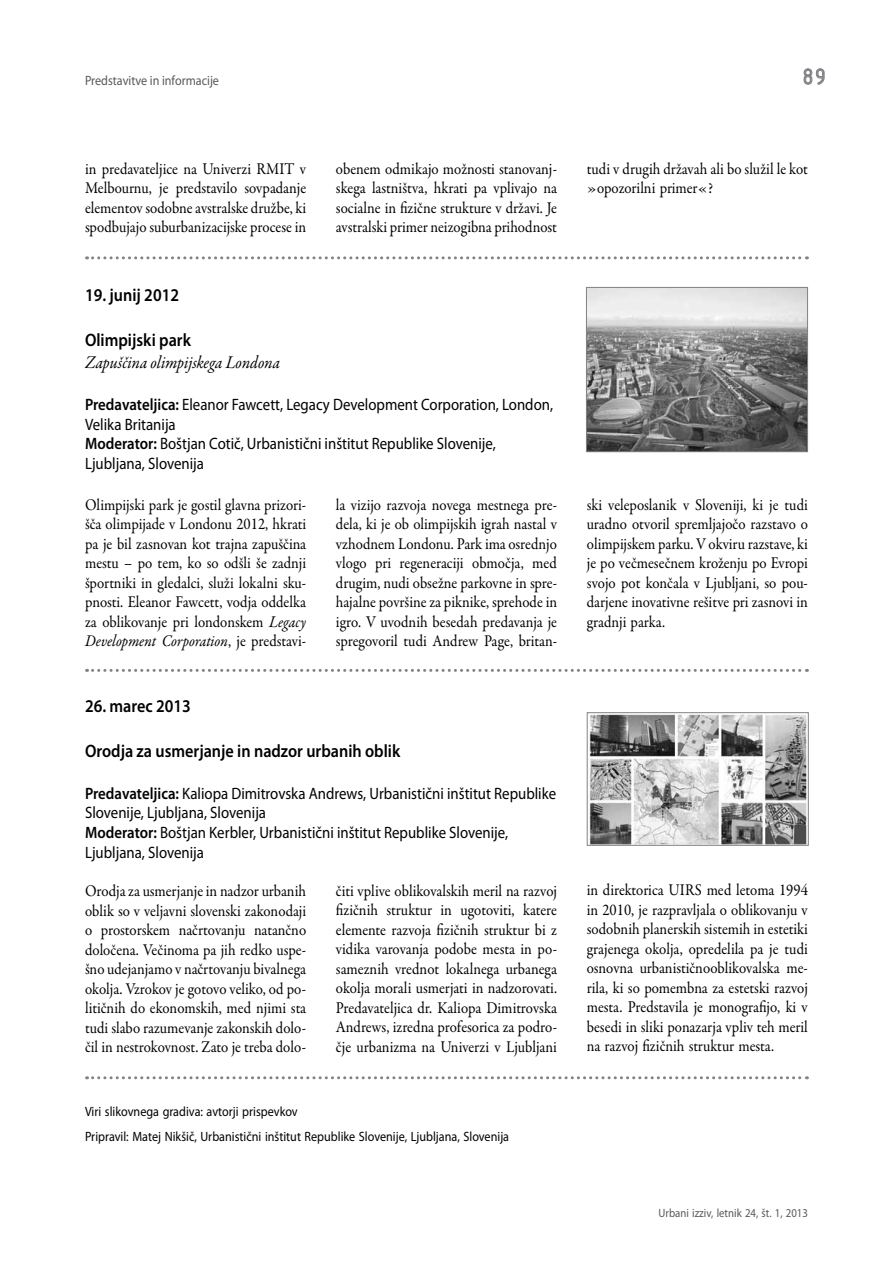
<style>
.page{position:relative;width:893px;height:1263px;background:#fff}
.page>*{position:absolute;margin:0;border:0;box-sizing:border-box;transform-origin:0 0}
.t1{font:24px "ISOCTEUR";color:#808285}
.t2{font:600 18px "Myriad Pro";color:#000;scale:.9 1}
.t3{font:italic 18px "Garamond Premr Pro";color:#000;scale:.9 1}
.t4{font:16.5px/19.5px "Garamond Premr Pro";color:#000;text-align:justify;scale:.9 1}
.t5{font:16.5px/19.5px "Myriad Pro";color:#000;scale:.9 1}
.t6{font:13.5px/24.8px "Myriad Pro";color:#000;scale:.9 1}
.t7{font:13.5px "Myriad Pro";color:#58595b;scale:.9 1}
.t8{font:12px "Myriad Pro";color:#58595b;scale:.9 1}
.s1{font-weight:600}
.s2{font-style:italic}
</style>
<div class="page">
<svg style="left:803px;top:68px;width:22px;height:17px"></svg>
<img style="left:588px;top:289px;width:218px;height:161px">
<div style="left:586px;top:287px;width:222px;height:165px;border:1px solid #808285"></div>
<svg style="left:87px;top:669px;width:720px;height:3px"></svg>
<img style="left:589px;top:714px;width:218px;height:130px">
<div style="left:587px;top:712px;width:222px;height:134px;border:1px solid #808285"></div>
<svg style="left:87px;top:1076px;width:720px;height:3px"></svg>
<svg style="left:87px;top:256px;width:720px;height:3px"></svg>
<p class="t7" style="left:85px;top:72px;width:150px">Predstavitve in informacije</p>
<h1 class="t1" style="left:799px;top:61px;width:31px">89</h1>
<p class="t4" style="left:85px;top:159px;width:247px">in predavateljice na Univerzi RMIT v Melbournu, je predstavilo sovpadanje elementov sodobne avstralske družbe, ki spodbujajo suburbanizacijske procese in</p>
<p class="t4" style="left:336px;top:159px;width:247px">obenem odmikajo možnosti stanovanj‑ skega lastništva, hkrati pa vplivajo na socialne in fizične strukture v državi. Je avstralski primer neizogibna prihodnost</p>
<p class="t4" style="left:587px;top:159px;width:247px">tudi v drugih državah ali bo služil le kot »opozorilni primer«?</p>
<p class="t2" style="left:85px;top:283px;width:106px">19. junij 2012</p>
<p class="t2" style="left:85px;top:328px;width:119px">Olimpijski park</p>
<p class="t3" style="left:85px;top:351px;width:218px">Zapuščina olimpijskega Londona</p>
<p class="t5" style="left:85px;top:394px;width:522px"><span class="s1">Predavateljica:</span> Eleanor Fawcett, Legacy Development Corporation, London, Velika Britanija<br><span class="s1">Moderator:</span> Boštjan Cotič, Urbanistični inštitut Republike Slovenije, Ljubljana, Slovenija</p>
<p class="t4" style="left:336px;top:495px;width:247px">la vizijo razvoja novega mestnega pre‑ dela, ki je ob olimpijskih igrah nastal v vzhodnem Londonu. Park ima osrednjo vlogo pri regeneraciji območja, med drugim, nudi obsežne parkovne in spre‑ hajalne površine za piknike, sprehode in igro. V uvodnih besedah predavanja je spregovoril tudi Andrew Page, britan‑</p>
<p class="t4" style="left:587px;top:495px;width:247px">ski veleposlanik v Sloveniji, ki je tudi uradno otvoril spremljajočo razstavo o olimpijskem parku. V okviru razstave, ki je po večmesečnem kroženju po Evropi svojo pot končala v Ljubljani, so pou‑ darjene inovativne rešitve pri zasnovi in gradnji parka.</p>
<p class="t4" style="left:85px;top:495px;width:247px">Olimpijski park je gostil glavna prizori‑ šča olimpijade v Londonu 2012, hkrati pa je bil zasnovan kot trajna zapuščina mestu – po tem, ko so odšli še zadnji športniki in gledalci, služi lokalni sku‑ pnosti. Eleanor Fawcett, vodja oddelka za oblikovanje pri londonskem <span class="s2">Legacy Development Corporation</span>, je predstavi‑</p>
<p class="t2" style="left:85px;top:694px;width:119px">26. marec 2013</p>
<p class="t2" style="left:85px;top:739px;width:352px">Orodja za usmerjanje in nadzor urbanih oblik</p>
<p class="t5" style="left:85px;top:783px;width:525px"><span class="s1">Predavateljica:</span> Kaliopa Dimitrovska Andrews, Urbanistični inštitut Republike Slovenije, Ljubljana, Slovenija<br><span class="s1">Moderator:</span> Boštjan Kerbler, Urbanistični inštitut Republike Slovenije, Ljubljana, Slovenija</p>
<p class="t4" style="left:85px;top:882px;width:247px">Orodja za usmerjanje in nadzor urbanih oblik so v veljavni slovenski zakonodaji o prostorskem načrtovanju natančno določena. Večinoma pa jih redko uspe‑ šno udejanjamo v načrtovanju bivalnega okolja. Vzrokov je gotovo veliko, od po‑ litičnih do ekonomskih, med njimi sta tudi slabo razumevanje zakonskih dolo‑ čil in nestrokovnost. Zato je treba dolo‑</p>
<p class="t4" style="left:336px;top:881px;width:247px">čiti vplive oblikovalskih meril na razvoj fizičnih struktur in ugotoviti, katere elemente razvoja fizičnih struktur bi z vidika varovanja podobe mesta in po‑ sameznih vrednot lokalnega urbanega okolja morali usmerjati in nadzorovati.<br>Predavateljica dr. Kaliopa Dimitrovska Andrews, izredna profesorica za podro‑ čje urbanizma na Univerzi v Ljubljani</p>
<p class="t4" style="left:587px;top:881px;width:247px">in direktorica UIRS med letoma 1994 in 2010, je razpravljala o oblikovanju v sodobnih planerskih sistemih in estetiki grajenega okolja, opredelila pa je tudi osnovna urbanističnooblikovalska me‑ rila, ki so pomembna za estetski razvoj mesta. Predstavila je monografijo, ki v besedi in sliki ponazarja vpliv teh meril na razvoj fizičnih struktur mesta.</p>
<p class="t6" style="left:85px;top:1099px;width:473px">Viri slikovnega gradiva: avtorji prispevkov<br>Pripravil: Matej Nikšič, Urbanistični inštitut Republike Slovenije, Ljubljana, Slovenija</p>
<p class="t8" style="left:658px;top:1205px;width:168px">Urbani izziv, letnik 24, št. 1, 2013</p>
</div>
